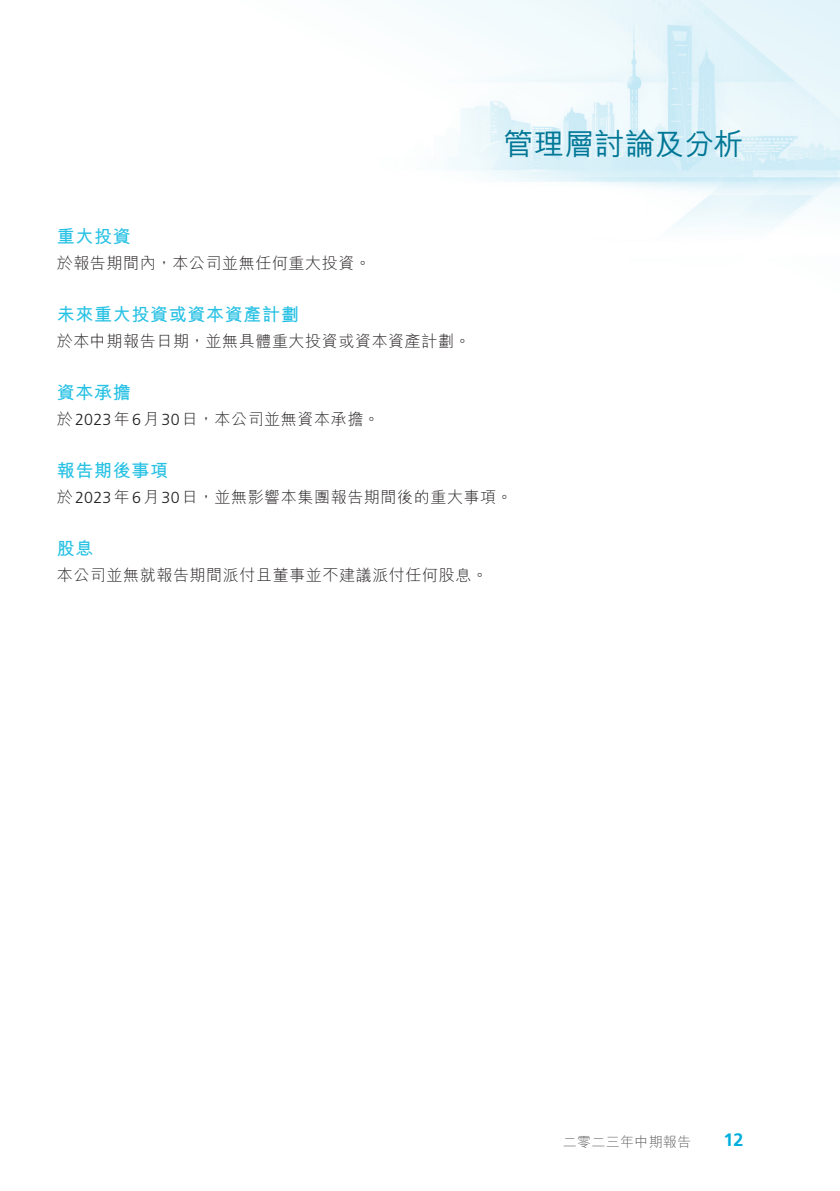
<style>
.page{position:relative;width:840px;height:1191px;background:#fff}
.page>*{position:absolute;margin:0;border:0;box-sizing:border-box;transform-origin:0 0}
.t1{font:500 30px "M Hei HK";letter-spacing:.005em;color:#007796}
._02_H2{font:700 18px "M Hei HK";letter-spacing:.035em;color:#27c1e4}
.t2{font:700 18px "Frutiger LT Std";color:#00aedc}
._00_txt{font:300 16px "M Hei HK";letter-spacing:.035em;color:#231f20}
.t3{font:300 14px "M Hei HK";letter-spacing:.02em;color:#636366}
.s1{font-family:"Frutiger LT Std"}
</style>
<div class="page">
<img style="left:414px;top:0;width:425px;height:229px">
<h1 class="t1" style="left:503px;top:122px;width:241px">管理層討論及分析</h1>
<p class="_02_H2" style="left:57px;top:223px;width:75px">重大投資</p>
<p class="_00_txt" style="left:57px;top:255px;width:315px">於報告期間內，本公司並無任何重大投資。</p>
<p class="_02_H2" style="left:57px;top:301px;width:243px">未來重大投資或資本資產計劃</p>
<p class="_00_txt" style="left:57px;top:333px;width:415px">於本中期報告日期，並無具體重大投資或資本資產計劃。</p>
<p class="_02_H2" style="left:57px;top:379px;width:75px">資本承擔</p>
<p class="_00_txt" style="left:57px;top:411px;width:324px">於<span class="s1">2023</span>年<span class="s1">6</span>月<span class="s1">30</span>日，本公司並無資本承擔。</p>
<p class="_02_H2" style="left:57px;top:457px;width:113px">報告期後事項</p>
<p class="_00_txt" style="left:57px;top:489px;width:457px">於<span class="s1">2023</span>年<span class="s1">6</span>月<span class="s1">30</span>日，並無影響本集團報告期間後的重大事項。</p>
<p class="_02_H2" style="left:57px;top:535px;width:38px">股息</p>
<p class="_00_txt" style="left:57px;top:567px;width:432px">本公司並無就報告期間派付且董事並不建議派付任何股息。</p>
<p class="t3" style="left:562px;top:1134px;width:130px">二零二三年中期報告</p>
<p class="t2" style="left:723px;top:1129px;width:22px">12</p>
</div>
